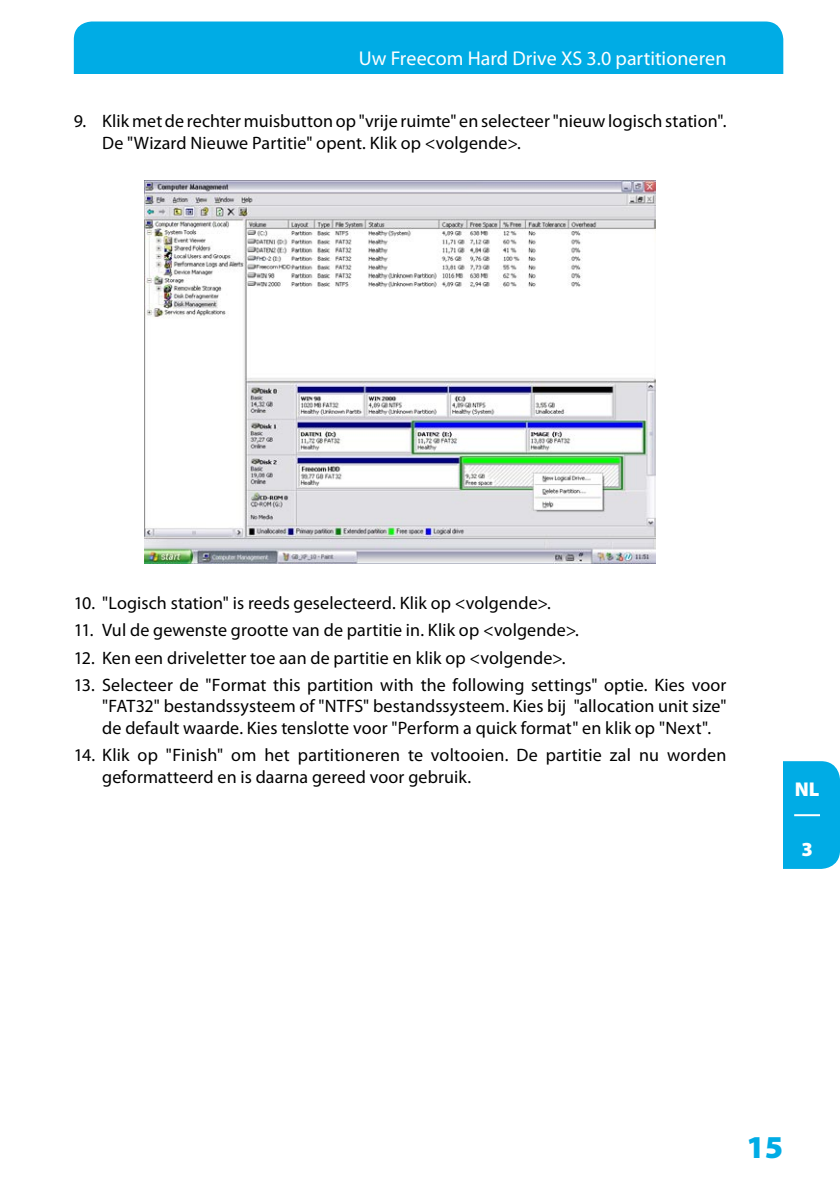
<style>
.page{position:relative;width:840px;height:1191px;background:#fff}
.page>*{position:absolute;margin:0;border:0;box-sizing:border-box;transform-origin:0 0}
.t1{font:900 32px "Myriad Pro";color:#00ace5}
.t2{font:20px "Myriad Pro";color:#fff}
.t3{font:900 20px "Myriad Pro";color:#fff}
.t4{font:18px/21.6px "Myriad Pro";letter-spacing:.005em;color:#000}
</style>
<div class="page">
<div style="left:74px;top:22px;width:708px;height:52px;background:#00ace5"></div>
<div style="left:783px;top:761px;width:56px;height:108px;background:#00ace5"></div>
<hr style="left:793px;top:814px;width:26px;height:2px;background:#fff">
<img style="left:145px;top:181px;width:510px;height:382px">
<p class="t2" style="left:358px;top:46px;width:369px">Uw Freecom Hard Drive XS 3.0 partitioneren</p>
<p class="t4" style="left:102px;top:110px;width:625px;text-indent:-28px">9. Klik met de rechter muisbutton op "vrije ruimte" en selecteer "nieuw logisch station".<br>De "Wizard Nieuwe Partitie" opent. Klik op &lt;volgende&gt;.</p>
<p class="t4" style="left:74px;top:592px;width:478px">10. "Logisch station" is reeds geselecteerd. Klik op &lt;volgende&gt;.</p>
<p class="t4" style="left:74px;top:619px;width:506px">11. Vul de gewenste grootte van de partitie in. Klik op &lt;volgende&gt;.</p>
<p class="t4" style="left:74px;top:646px;width:493px">12. Ken een driveletter toe aan de partitie en klik op &lt;volgende&gt;.</p>
<p class="t4" style="left:102px;top:674px;width:625px;text-align:justify;text-indent:-28px">13. Selecteer de "Format this partition with the following settings" optie. Kies voor "FAT32" bestandssysteem of "NTFS" bestandssysteem. Kies bij "allocation unit size" de default waarde. Kies tenslotte voor "Perform a quick format" en klik op "Next".</p>
<p class="t4" style="left:102px;top:744px;width:625px;text-indent:-28px">14. Klik op "Finish" om het partitioneren te voltooien. De partitie zal nu worden geformatteerd en is daarna gereed voor gebruik.</p>
<p class="t3" style="left:794px;top:776px;width:26px">NL</p>
<p class="t3" style="left:800px;top:836px;width:13px">3</p>
<h1 class="t1" style="left:746px;top:1126px;width:35px">15</h1>
</div>
